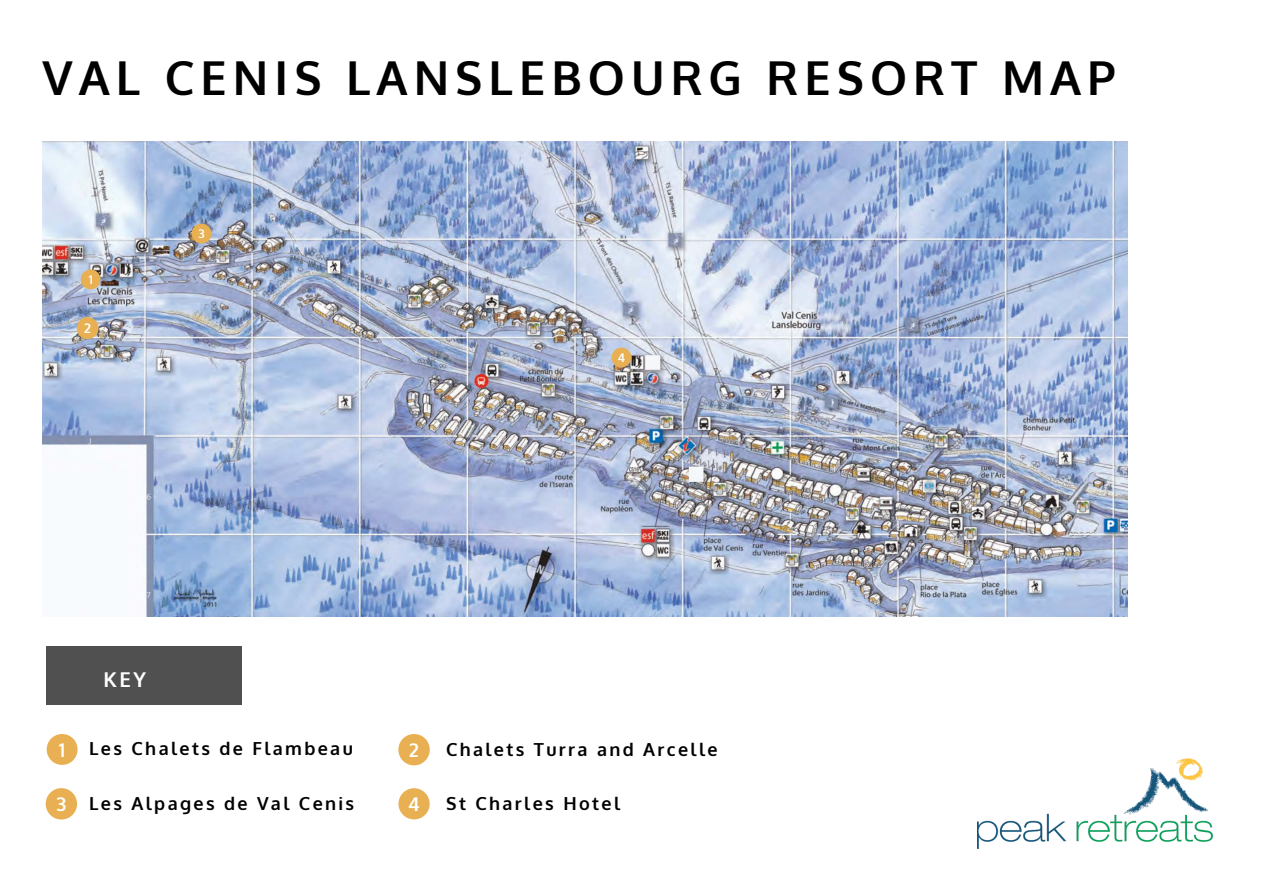
<style>
.page{position:relative;width:1263px;height:894px;background:#fff}
.page>*{position:absolute;margin:0;border:0;box-sizing:border-box;transform-origin:0 0}
.t1{font:700 46.8px "Oxygen";letter-spacing:.13em;color:#000}
.t2{font:700 20.4px "Oxygen";color:#fff}
.t3{font:700 18.9px "Oxygen";color:#fff}
.t4{font:700 18px "Oxygen";letter-spacing:.13em;color:#000}
.t5{font:700 13.2px "Oxygen";color:#fff}
.t6{font:700 11.85px "Oxygen";color:#fff}
</style>
<div class="page">
<div style="left:47px;top:646px;width:195px;height:58px;background:#505050"></div>
<svg style="left:47px;top:734px;width:30px;height:30px"></svg>
<svg style="left:399px;top:734px;width:30px;height:31px"></svg>
<svg style="left:46px;top:788px;width:31px;height:31px"></svg>
<img style="left:42px;top:141px;width:1086px;height:475px">
<svg style="left:192px;top:223px;width:19px;height:20px"></svg>
<svg style="left:81px;top:269px;width:19px;height:20px"></svg>
<img style="left:978px;top:758px;width:235px;height:90px">
<svg style="left:399px;top:788px;width:30px;height:31px"></svg>
<svg style="left:612px;top:347px;width:19px;height:20px"></svg>
<svg style="left:77px;top:317px;width:21px;height:22px"></svg>
<p class="t1" style="left:42px;top:47px;width:1075px">VAL CENIS LANSLEBOURG RESORT MAP</p>
<p class="t6" style="left:89px;top:271px;width:5px">1</p>
<p class="t5" style="left:84px;top:319px;width:8px">2</p>
<p class="t6" style="left:198px;top:225px;width:8px">3</p>
<p class="t6" style="left:618px;top:349px;width:9px">4</p>
<p class="t2" style="left:103px;top:665px;width:44px">KEY</p>
<p class="t3" style="left:59px;top:736px;width:8px">1</p>
<p class="t4" style="left:89px;top:735px;width:265px">Les Chalets de Flambeau</p>
<p class="t3" style="left:409px;top:736px;width:11px">2</p>
<p class="t4" style="left:446px;top:737px;width:273px">Chalets Turra and Arcelle</p>
<p class="t3" style="left:56px;top:791px;width:11px">3</p>
<p class="t4" style="left:89px;top:791px;width:266px">Les Alpages de Val Cenis</p>
<p class="t3" style="left:408px;top:791px;width:13px">4</p>
<p class="t4" style="left:446px;top:791px;width:175px">St Charles Hotel</p>
</div>
